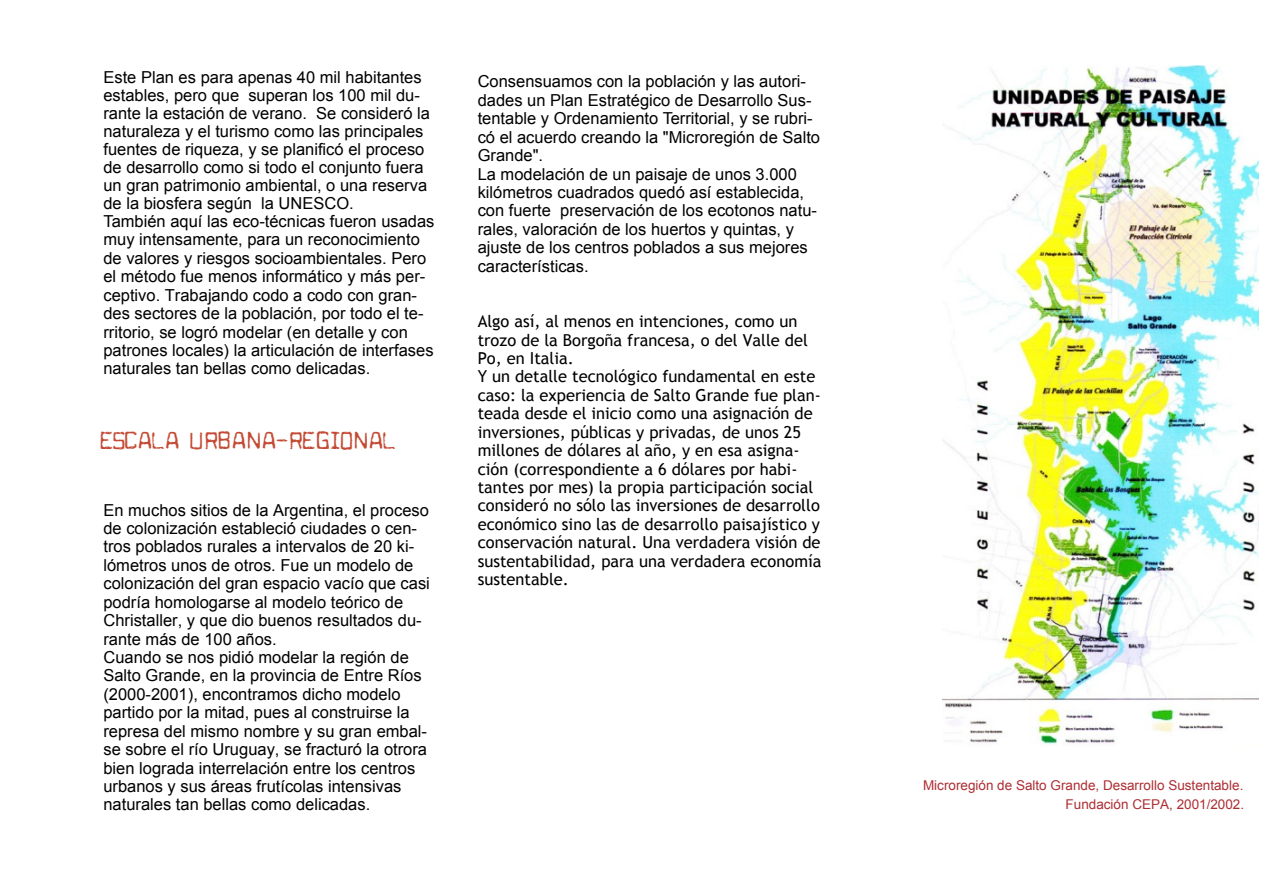
<style>
.page{position:relative;width:1263px;height:894px;background:#fff}
.page>*{position:absolute;margin:0;border:0;box-sizing:border-box;transform-origin:0 0}
.t1{font:27px "Cuomotype";color:#c44a33}
.t2{font:16.5px/18.5px "Arial";color:#000}
.t3{font:16.5px/18.5px "Trebuchet MS";color:#000}
.t4{font:13.5px/18.5px "Arial";color:#ad2e33;text-align:right}
</style>
<div class="page">
<img style="left:942px;top:66px;width:317px;height:679px">
<p class="t2" style="left:103px;top:69px;width:333px">Este Plan es para apenas 40 mil habitantes estables, pero que superan los 100 mil du&shy;rante la estación de verano. Se consideró la naturaleza y el turismo como las principales fuentes de riqueza, y se planificó el proceso de desarrollo como si todo el conjunto fuera un gran patrimonio ambiental, o una reserva de la biosfera según la UNESCO.<br>También aquí las eco-técnicas fueron usadas muy intensamente, para un reconocimiento de valores y riesgos socioambientales. Pero el método fue menos informático y más per&shy;ceptivo. Trabajando codo a codo con gran&shy;des sectores de la población, por todo el te&shy;rritorio, se logró modelar (en detalle y con patrones locales) la articulación de interfases naturales tan bellas como delicadas.</p>
<h1 class="t1" style="left:101px;top:428px;width:296px">ESCALA URBANA-REGIONAL</h1>
<p class="t2" style="left:103px;top:502px;width:328px">En muchos sitios de la Argentina, el proceso de colonización estableció ciudades o cen&shy;tros poblados rurales a intervalos de 20 ki&shy;lómetros unos de otros. Fue un modelo de colonización del gran espacio vacío que casi podría homologarse al modelo teórico de Christaller, y que dio buenos resultados du&shy;rante más de 100 años.<br>Cuando se nos pidió modelar la región de Salto Grande, en la provincia de Entre Ríos (2000-2001), encontramos dicho modelo partido por la mitad, pues al construirse la represa del mismo nombre y su gran embal&shy;se sobre el río Uruguay, se fracturó la otrora bien lograda interrelación entre los centros urbanos y sus áreas frutícolas intensivas naturales tan bellas como delicadas.</p>
<p class="t2" style="left:478px;top:74px;width:344px">Consensuamos con la población y las autori&shy;dades un Plan Estratégico de Desarrollo Sus&shy;tentable y Ordenamiento Territorial, y se rubri&shy;có el acuerdo creando la "Microregión de Salto Grande".<br>La modelación de un paisaje de unos 3.000 kilómetros cuadrados quedó así establecida, con fuerte preservación de los ecotonos natu&shy;rales, valoración de los huertos y quintas, y ajuste de los centros poblados a sus mejores características.</p>
<p class="t3" style="left:478px;top:313px;width:345px">Algo así, al menos en intenciones, como un trozo de la Borgoña francesa, o del Valle del Po, en Italia.<br>Y un detalle tecnológico fundamental en este caso: la experiencia de Salto Grande fue plan&shy;teada desde el inicio como una asignación de inversiones, públicas y privadas, de unos 25 millones de dólares al año, y en esa asigna&shy;ción (correspondiente a 6 dólares por habi&shy;tantes por mes) la propia participación social consideró no sólo las inversiones de desarrollo económico sino las de desarrollo paisajístico y conservación natural. Una verdadera visión de sustentabilidad, para una verdadera economía sustentable.</p>
<p class="t4" style="left:923px;top:777px;width:323px">Microregión de Salto Grande, Desarrollo Sustentable.<br>Fundación CEPA, 2001/2002.</p>
</div>
